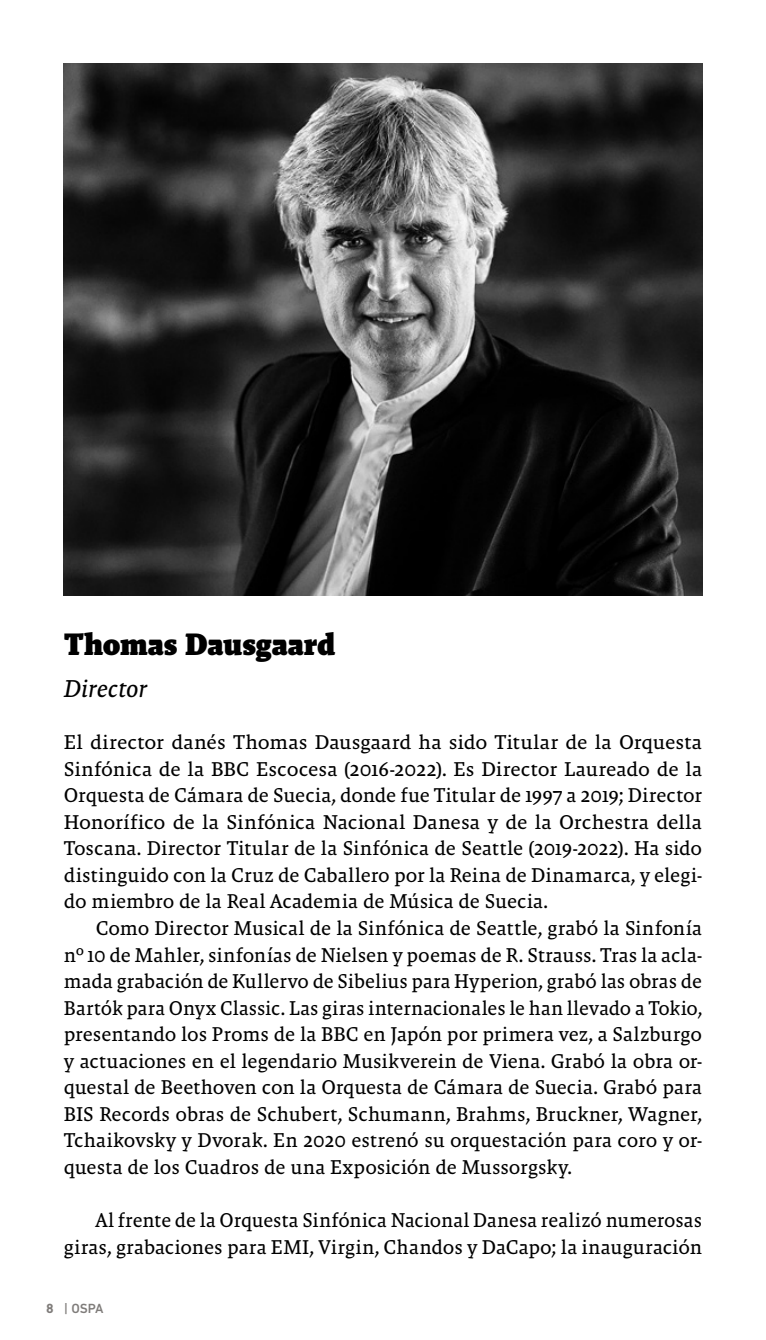
<style>
.page{position:relative;width:766px;height:1340px;background:#fff}
.page>*{position:absolute;margin:0;border:0;box-sizing:border-box;transform-origin:0 0}
.t1{font:900 31.5px "Malaga OT";letter-spacing:-.01em;color:#000}
.t2{font:italic 24.75px "Malaga OT";letter-spacing:-.02em;color:#000}
.t3{font:20.25px/26.6px "Malaga OT";letter-spacing:-.005em;color:#000;text-align:justify}
.t4{font:500 13.5px "DIN Next W1 G";color:#7f7c7a}
.s1{font-weight:700}
</style>
<div class="page">
<img style="left:64px;top:64px;width:638px;height:531px">
<h1 class="t1" style="left:64px;top:625px;width:273px">Thomas Dausgaard</h1>
<p class="t2" style="left:64px;top:674px;width:85px">Director</p>
<p class="t3" style="left:64px;top:728px;width:639px">El director danés Thomas Dausgaard ha sido Titular de la Orquesta Sinfónica de la BBC Escocesa (2016-2022). Es Director Laureado de la Orquesta de Cámara de Suecia, donde fue Titular de 1997 a 2019; Director Honorífico de la Sinfónica Nacional Danesa y de la Orchestra della Toscana. Director Titular de la Sinfónica de Seattle (2019-2022). Ha sido distinguido con la Cruz de Caballero por la Reina de Dinamarca, y elegi&shy;do miembro de la Real Academia de Música de Suecia.</p>
<p class="t3" style="left:64px;top:914px;width:639px;text-indent:32px">Como Director Musical de la Sinfónica de Seattle, grabó la Sinfonía nº 10 de Mahler, sinfonías de Nielsen y poemas de R. Strauss. Tras la acla&shy;mada grabación de Kullervo de Sibelius para Hyperion, grabó las obras de Bartók para Onyx Classic. Las giras internacionales le han llevado a Tokio, presentando los Proms de la BBC en Japón por primera vez, a Salzburgo y actuaciones en el legendario Musikverein de Viena. Grabó la obra or&shy;questal de Beethoven con la Orquesta de Cámara de Suecia. Grabó para BIS Records obras de Schubert, Schumann, Brahms, Bruckner, Wagner, Tchaikovsky y Dvorak. En 2020 estrenó su orquestación para coro y or&shy;questa de los Cuadros de una Exposición de Mussorgsky.</p>
<p class="t3" style="left:64px;top:1206px;width:639px;text-align:right">Al frente de la Orquesta Sinfónica Nacional Danesa realizó numerosas giras, grabaciones para EMI, Virgin, Chandos y DaCapo; la inauguración</p>
<p class="t4" style="left:46px;top:1300px;width:59px"><span class="s1">8</span> | OSPA</p>
</div>
